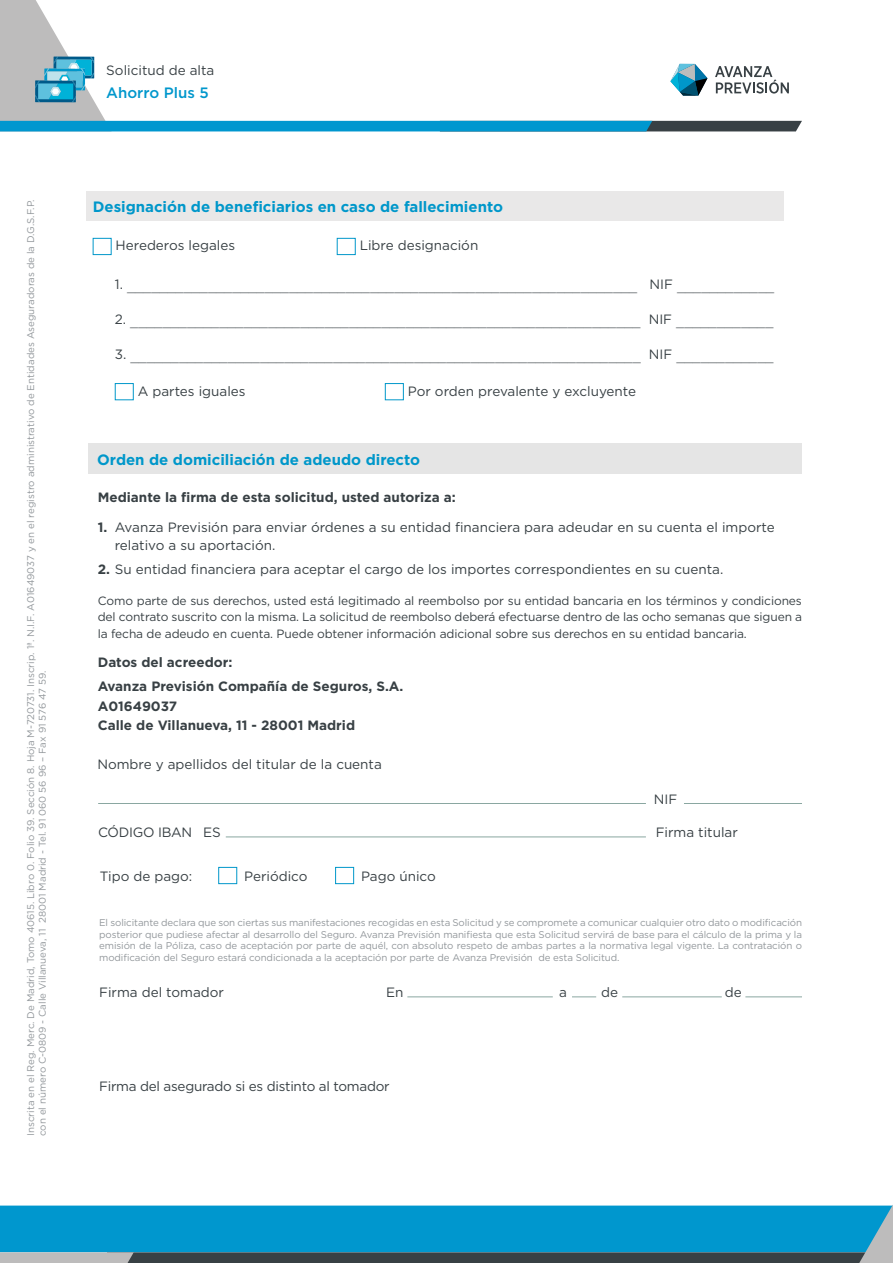
<style>
.page{position:relative;width:893px;height:1263px;background:#fff}
.page>*{position:absolute;margin:0;border:0;box-sizing:border-box;transform-origin:0 0}
.t1{font:700 15px "Gotham";color:#0097ca}
.t2{font:500 15px "Gotham";color:#0097cc}
.t3{font:13.5px/18px "Gotham";color:#384044}
.t4{font:300 13.5px "Gotham";color:#384044}
.t5{font:700 13.5px/24.3px "Gotham";color:#384044}
.t6{font:13.5px "Gotham";letter-spacing:-.02em;color:#384044}
.t7{font:12px/16.5px "Gotham";letter-spacing:-.01em;color:#384044;text-align:justify}
.t8{font:9.75px/11.7px "Gotham";color:#92979b}
.s1{font-weight:400}
.s2{font-weight:700}
</style>
<div class="page">
<svg style="left:0;top:1205px;width:893px;height:58px;background:#148db9"></svg>
<svg style="left:0;top:0;width:802px;height:131px"></svg>
<div style="left:87px;top:191px;width:697px;height:30px;background:#e9e8e8"></div>
<div style="left:93px;top:238px;width:19px;height:17px;border:1px solid #0097ca"></div>
<div style="left:337px;top:238px;width:19px;height:17px;border:1px solid #0097ca"></div>
<div style="left:115px;top:383px;width:19px;height:17px;border:1px solid #0097ca"></div>
<div style="left:385px;top:383px;width:19px;height:17px;border:1px solid #0097ca"></div>
<hr style="left:407px;top:996px;width:146px;height:1px;background:#8aa7a1">
<svg style="left:572px;top:996px;width:24px;height:1px"></svg>
<hr style="left:622px;top:996px;width:100px;height:1px;background:#8aa7a1">
<hr style="left:745px;top:996px;width:57px;height:1px;background:#8aa7a1">
<div style="left:89px;top:444px;width:713px;height:30px;background:#e5e5e5"></div>
<div style="left:218px;top:867px;width:19px;height:17px;border:1px solid #0097ca"></div>
<div style="left:335px;top:867px;width:19px;height:17px;border:1px solid #0097ca"></div>
<hr style="left:98px;top:803px;width:548px;height:1px;background:#8aa7a1">
<hr style="left:684px;top:803px;width:118px;height:1px;background:#8aa7a1">
<hr style="left:226px;top:837px;width:420px;height:1px;background:#8aa7a1">
<h2 class="t3" style="left:106px;top:61px;width:110px">Solicitud de alta</h2>
<h1 class="t2" style="left:106px;top:83px;width:104px">Ahorro Plus 5</h1>
<p class="t8" style="left:25px;top:1136px;width:938px;rotate:-90deg">Inscrita en el Reg. Merc. De Madrid, Tomo 40615. Libro 0. Folio 39. Sección 8. Hoja M-720731. Inscrip. 1ª. N.I.F. A01649037 y en el registro administrativo de Entidades Aseguradoras de la D.G.S.F.P. con el número C-0809 - Calle Villanueva, 11 28001 Madrid - Tel. 91 060 56 96 – Fax 91 576 47 59.</p>
<h1 class="t1" style="left:93px;top:197px;width:412px">Designación de beneficiarios en caso de fallecimiento</h1>
<h2 class="t3" style="left:116px;top:236px;width:121px">Herederos legales</h2>
<h2 class="t3" style="left:360px;top:236px;width:120px">Libre designación</h2>
<h2 class="t4" style="left:115px;top:278px;width:661px"><span class="s1">1.</span> _______________________________________________________________ <span class="s1">NIF</span> ____________</h2>
<h2 class="t4" style="left:115px;top:313px;width:660px"><span class="s1">2.</span> _______________________________________________________________ <span class="s1">NIF</span> ____________</h2>
<h2 class="t4" style="left:115px;top:347px;width:660px"><span class="s1">3.</span> _______________________________________________________________ <span class="s1">NIF</span> ____________</h2>
<h2 class="t3" style="left:138px;top:382px;width:109px">A partes iguales</h2>
<h2 class="t3" style="left:408px;top:382px;width:230px">Por orden prevalente y excluyente</h2>
<h1 class="t1" style="left:97px;top:450px;width:325px">Orden de domiciliación de adeudo directo</h1>
<h2 class="t5" style="left:98px;top:485px;width:359px">Mediante la firma de esta solicitud, usted autoriza a:</h2>
<h2 class="t3" style="left:115px;top:518px;width:661px;text-indent:-17px"><span class="s2">1.</span> Avanza Previsión para enviar órdenes a su entidad financiera para adeudar en su cuenta el importe relativo a su aportación.</h2>
<h2 class="t3" style="left:98px;top:560px;width:627px"><span class="s2">2.</span> Su entidad financiera para aceptar el cargo de los importes correspondientes en su cuenta.</h2>
<p class="t7" style="left:98px;top:592px;width:706px">Como parte de sus derechos, usted está legitimado al reembolso por su entidad bancaria en los términos y condiciones del contrato suscrito con la misma. La solicitud de reembolso deberá efectuarse dentro de las ocho semanas que siguen a la fecha de adeudo en cuenta. Puede obtener información adicional sobre sus derechos en su entidad bancaria.</p>
<h2 class="t5" style="left:98px;top:650px;width:307px">Datos del acreedor:<br>Avanza Previsión Compañía de Seguros, S.A.</h2>
<h2 class="t5" style="left:98px;top:696px;width:259px;line-height:19.5px">A01649037<br>Calle de Villanueva, 11 - 28001 Madrid</h2>
<h2 class="t3" style="left:97px;top:755px;width:286px">Nombre y apellidos del titular de la cuenta</h2>
<h2 class="t3" style="left:654px;top:790px;width:25px">NIF</h2>
<h2 class="t6" style="left:98px;top:824px;width:124px">CÓDIGO IBAN ES</h2>
<h2 class="t3" style="left:656px;top:823px;width:84px">Firma titular</h2>
<h2 class="t3" style="left:244px;top:867px;width:65px">Periódico</h2>
<h2 class="t3" style="left:361px;top:867px;width:76px">Pago único</h2>
<h2 class="t3" style="left:100px;top:867px;width:94px">Tipo de pago:</h2>
<p class="t8" style="left:99px;top:916px;width:704px;text-align:justify">El solicitante declara que son ciertas sus manifestaciones recogidas en esta Solicitud y se compromete a comunicar cualquier otro dato o modificación posterior que pudiese afectar al desarrollo del Seguro. Avanza Previsión manifiesta que esta Solicitud servirá de base para el cálculo de la prima y la emisión de la Póliza, caso de aceptación por parte de aquél, con absoluto respeto de ambas partes a la normativa legal vigente. La contratación o modificación del Seguro estará condicionada a la aceptación por parte de Avanza Previsión de esta Solicitud.</p>
<h2 class="t3" style="left:99px;top:983px;width:126px">Firma del tomador</h2>
<h2 class="t3" style="left:386px;top:982px;width:19px">En</h2>
<h2 class="t3" style="left:559px;top:982px;width:9px">a</h2>
<h2 class="t3" style="left:601px;top:982px;width:18px">de</h2>
<h2 class="t3" style="left:725px;top:982px;width:18px">de</h2>
<h2 class="t6" style="left:99px;top:1077px;width:292px">Firma del asegurado si es distinto al tomador</h2>
</div>
